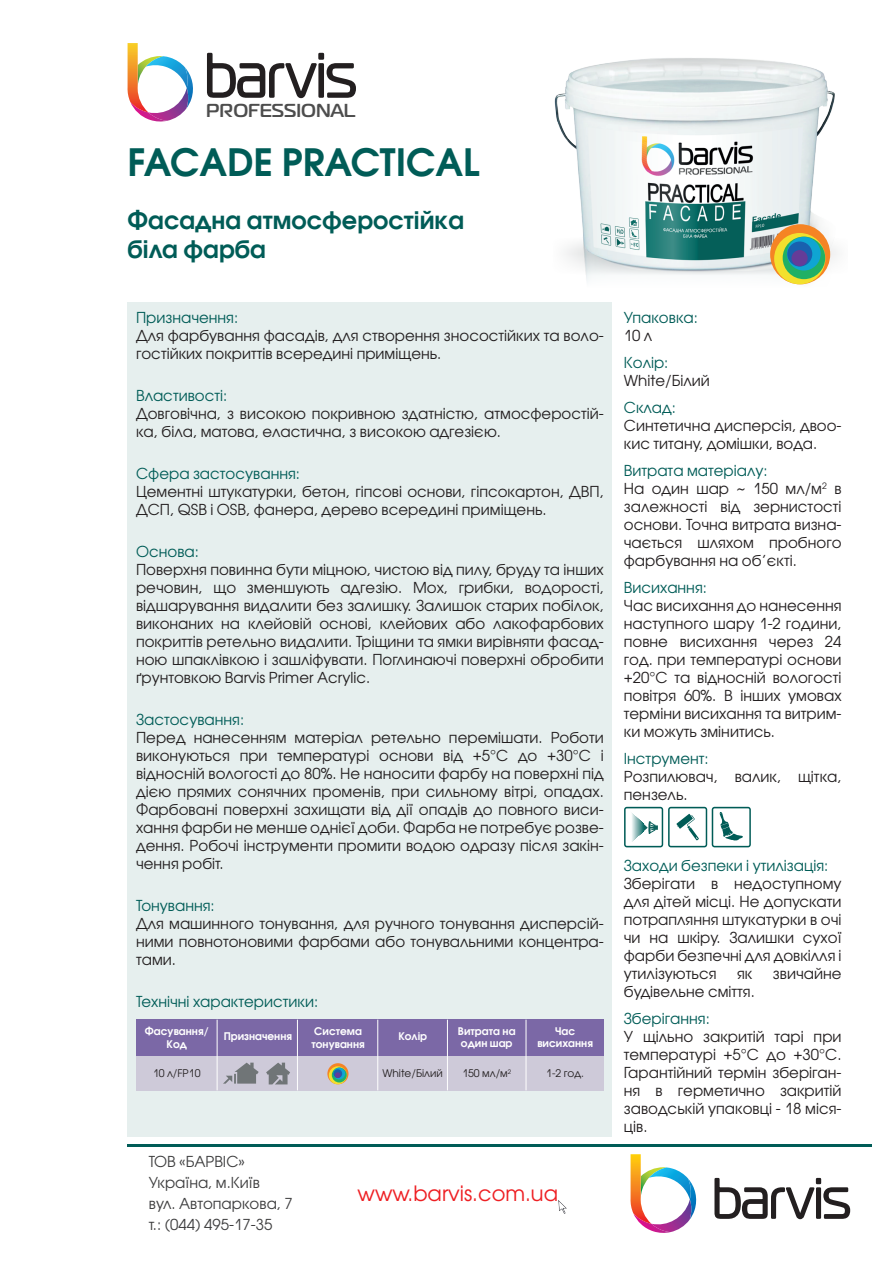
<style>
.page{position:relative;width:893px;height:1263px;background:#fff}
.page>*{position:absolute;margin:0;border:0;box-sizing:border-box;transform-origin:0 0}
.t1{font:600 37.5px "Avant Garde Gothic C";color:#005c57}
.t2{font:600 24px/28.8px "Avant Garde Gothic C";color:#005c57}
.t3{font:21px "Avant Garde Gothic C";color:#ee1f23}
.t4{font:700 18.75px "Magistral C";color:#4d4d4d}
.t5{font:15px/18px "Avant Garde Gothic C";color:#231f20}
.t6{font:15px "Avant Garde Gothic C";color:#005c57}
.t7{font:15px/21px "Avant Garde Gothic C";color:#3e3e3f}
.t8{font:600 10.5px/12.6px "Avant Garde Gothic C";color:#fff;text-align:center}
.t9{font:10.5px "Avant Garde Gothic C";color:#231f20}
.s1{color:#005c57}
</style>
<div class="page">
<img style="left:554px;top:58px;width:284px;height:227px">
<div style="left:128px;top:302px;width:484px;height:835px;background:#e6efee"></div>
<div style="left:770px;top:224px;width:60px;height:60px;background:#f58424;border-radius:50%"></div>
<svg style="left:774px;top:233px;width:51px;height:51px"></svg>
<div style="left:783px;top:237px;width:42px;height:42px;background:#20b065;border-radius:50%"></div>
<svg style="left:787px;top:237px;width:34px;height:34px"></svg>
<div style="left:787px;top:241px;width:25px;height:25px;background:#1961af;border-radius:50%"></div>
<div style="left:791px;top:250px;width:17px;height:16px;background:#653c98;border-radius:50%"></div>
<svg style="left:127px;top:43px;width:66px;height:79px"></svg>
<svg style="left:207px;top:52px;width:110px;height:47px"></svg>
<svg style="left:318px;top:63px;width:6px;height:35px"></svg>
<svg style="left:318px;top:53px;width:6px;height:7px"></svg>
<svg style="left:326px;top:63px;width:30px;height:35px"></svg>
<hr style="left:128px;top:1144px;width:744px;height:2px;background:#005c57">
<svg style="left:559px;top:1201px;width:8px;height:12px"></svg>
<div style="left:447px;top:1019px;width:79px;height:37px;background:#7b68a6"></div>
<div style="left:447px;top:1056px;width:79px;height:34px;background:#cecad9"></div>
<div style="left:378px;top:1019px;width:69px;height:37px;background:#7b68a6"></div>
<div style="left:527px;top:1019px;width:77px;height:37px;background:#7b68a6"></div>
<div style="left:298px;top:1019px;width:80px;height:37px;background:#7b68a6"></div>
<div style="left:136px;top:1019px;width:81px;height:37px;background:#7b68a6"></div>
<div style="left:217px;top:1019px;width:80px;height:37px;background:#7b68a6"></div>
<div style="left:136px;top:1056px;width:81px;height:34px;background:#cecad9"></div>
<div style="left:217px;top:1056px;width:80px;height:34px;background:#cecad9"></div>
<div style="left:298px;top:1056px;width:80px;height:34px;background:#cecad9"></div>
<div style="left:378px;top:1056px;width:69px;height:34px;background:#cecad9"></div>
<div style="left:527px;top:1056px;width:77px;height:34px;background:#cecad9"></div>
<hr style="left:526px;top:1019px;width:1px;height:71px;background:#fff">
<hr style="left:377px;top:1019px;width:1px;height:71px;background:#fff">
<hr style="left:297px;top:1019px;width:1px;height:71px;background:#fff">
<hr style="left:217px;top:1019px;width:1px;height:71px;background:#fff">
<hr style="left:447px;top:1019px;width:1px;height:71px;background:#fff">
<svg style="left:327px;top:1063px;width:21px;height:21px"></svg>
<svg style="left:329px;top:1066px;width:18px;height:18px"></svg>
<svg style="left:332px;top:1067px;width:15px;height:15px"></svg>
<div style="left:333px;top:1068px;width:12px;height:11px;background:#0fa5d2;border-radius:50%"></div>
<svg style="left:333px;top:1069px;width:9px;height:9px"></svg>
<svg style="left:335px;top:1072px;width:6px;height:6px"></svg>
<svg style="left:266px;top:1062px;width:24px;height:22px"></svg>
<svg style="left:223px;top:1062px;width:36px;height:22px"></svg>
<svg style="left:714px;top:1177px;width:137px;height:43px"></svg>
<svg style="left:630px;top:1154px;width:67px;height:79px"></svg>
<svg style="left:624px;top:807px;width:127px;height:40px"></svg>
<p class="t4" style="left:206px;top:100px;width:150px">PROFESSIONAL</p>
<h1 class="t1" style="left:128px;top:139px;width:354px">FACADE PRACTICAL</h1>
<h2 class="t2" style="left:128px;top:206px;width:338px">Фасадна атмосферостійка біла фарба</h2>
<p class="t6" style="left:136px;top:309px;width:104px">Призначення:</p>
<p class="t5" style="left:136px;top:327px;width:469px">Для фарбування фасадів, для створення зносостійких та воло&shy;гостійких покриттів всередині приміщень.</p>
<p class="t6" style="left:136px;top:387px;width:93px">Властивості:</p>
<p class="t5" style="left:136px;top:405px;width:469px">Довговічна, з високою покривною здатністю, атмосферостій&shy;ка, біла, матова, еластична, з високою адгезією.</p>
<p class="t6" style="left:136px;top:465px;width:165px">Сфера застосування:</p>
<p class="t5" style="left:136px;top:483px;width:469px">Цементні штукатурки, бетон, гіпсові основи, гіпсокартон, ДВП,<br>ДСП, QSB і OSB, фанера, дерево всередині приміщень.</p>
<p class="t6" style="left:136px;top:543px;width:64px">Основа:</p>
<p class="t5" style="left:136px;top:561px;width:469px;text-align:justify">Поверхня повинна бути міцною, чистою від пилу, бруду та інших речовин, що зменшують адгезію. Мох, грибки, водорості, відшарування видалити без залишку. Залишок старих побілок, виконаних на клейовій основі, клейових або лакофарбових покриттів ретельно видалити. Тріщини та ямки вирівняти фасад&shy;ною шпаклівкою і зашліфувати. Поглинаючі поверхні обробити ґрунтовкою Barvis Primer Acrylic.</p>
<p class="t6" style="left:136px;top:711px;width:110px">Застосування:</p>
<p class="t5" style="left:136px;top:729px;width:469px;text-align:justify">Перед нанесенням матеріал ретельно перемішати. Роботи виконуються при температурі основи від +5°С до +30°С і відносній вологості до 80%. Не наносити фарбу на поверхні під дією прямих сонячних променів, при сильному вітрі, опадах.<br>Фарбовані поверхні захищати від дії опадів до повного виси&shy;хання фарби не менше однієї доби. Фарба не потребує розве&shy;дення. Робочі інструменти промити водою одразу після закін&shy;чення робіт.</p>
<p class="t6" style="left:136px;top:897px;width:80px">Тонування:</p>
<p class="t5" style="left:136px;top:915px;width:469px;text-align:justify">Для машинного тонування, для ручного тонування дисперсій&shy;ними повнотоновими фарбами або тонувальними концентра&shy;тами.</p>
<p class="t6" style="left:136px;top:993px;width:184px">Технічні характеристики:</p>
<p class="t8" style="left:145px;top:1025px;width:65px">Фасування/<br>Код</p>
<p class="t8" style="left:224px;top:1030px;width:70px">Призначення</p>
<p class="t8" style="left:398px;top:1030px;width:30px">Колір</p>
<p class="t8" style="left:458px;top:1024px;width:59px;text-align:left">Витрата на один шар</p>
<p class="t8" style="left:537px;top:1024px;width:57px">Час висихання</p>
<p class="t8" style="left:311px;top:1025px;width:55px;text-align:left">Система тонування</p>
<p class="t9" style="left:153px;top:1067px;width:49px">10 л/FP10</p>
<p class="t9" style="left:382px;top:1067px;width:62px">White/Білий</p>
<p class="t9" style="left:462px;top:1067px;width:50px">150 мл/м<sup>2</sup></p>
<p class="t9" style="left:546px;top:1067px;width:39px">1-2 год.</p>
<p class="t7" style="left:149px;top:1151px;width:146px">ТОВ «БАРВІС»<br>Україна, м.Київ<br>вул. Автопаркова, 7 т.: (044) 495-17-35</p>
<h3 class="t3" style="left:358px;top:1180px;width:202px">www.barvis.com.ua</h3>
<p class="t6" style="left:624px;top:309px;width:76px">Упаковка:</p>
<p class="t5" style="left:624px;top:327px;width:30px">10 л</p>
<p class="t6" style="left:624px;top:354px;width:46px">Колір:</p>
<p class="t5" style="left:624px;top:372px;width:88px">White/Білий</p>
<p class="t6" style="left:624px;top:399px;width:54px">Склад:</p>
<p class="t5" style="left:624px;top:417px;width:219px">Синтетична дисперсія, двоо&shy;кис титану, домішки, вода.</p>
<p class="t5" style="left:624px;top:462px;width:219px"><span class="s1">Витрата матеріалу:<br></span>На один шар ~ 150 мл/м<sup>2</sup> в залежності від зернистості основи. Точна витрата визна&shy;чається шляхом пробного фарбування на об’єкті.</p>
<p class="t6" style="left:624px;top:579px;width:85px">Висихання:</p>
<p class="t5" style="left:624px;top:597px;width:219px;text-align:justify">Час висихання до нанесення наступного шару 1-2 години, повне висихання через 24 год. при температурі основи +20°С та відносній вологості повітря 60%. В інших умовах терміни висихання та витрим&shy;ки можуть змінитись.</p>
<p class="t6" style="left:624px;top:750px;width:86px">Інструмент:</p>
<p class="t5" style="left:624px;top:768px;width:219px">Розпилювач, валик, щітка, пензель.</p>
<p class="t6" style="left:624px;top:856px;width:206px">Заходи безпеки і утилізація:</p>
<p class="t5" style="left:624px;top:874px;width:219px;text-align:justify">Зберігати в недоступному для дітей місці. Не допускати потрапляння штукатурки в очі чи на шкіру. Залишки сухої фарби безпечні для довкілля і утилізуються</p>
<p class="t5" style="left:737px;top:964px;width:17px">як</p>
<p class="t5" style="left:773px;top:964px;width:70px">звичайне</p>
<p class="t5" style="left:624px;top:982px;width:133px">будівельне сміття.</p>
<p class="t6" style="left:624px;top:1009px;width:87px">Зберігання:</p>
<p class="t5" style="left:624px;top:1027px;width:219px;text-align:justify">У щільно закритій тарі при температурі +5°С до +30°С.<br>Гарантійний термін зберіган&shy;ня в герметично закритій заводській упаковці - 18 міся&shy;ців.</p>
</div>
